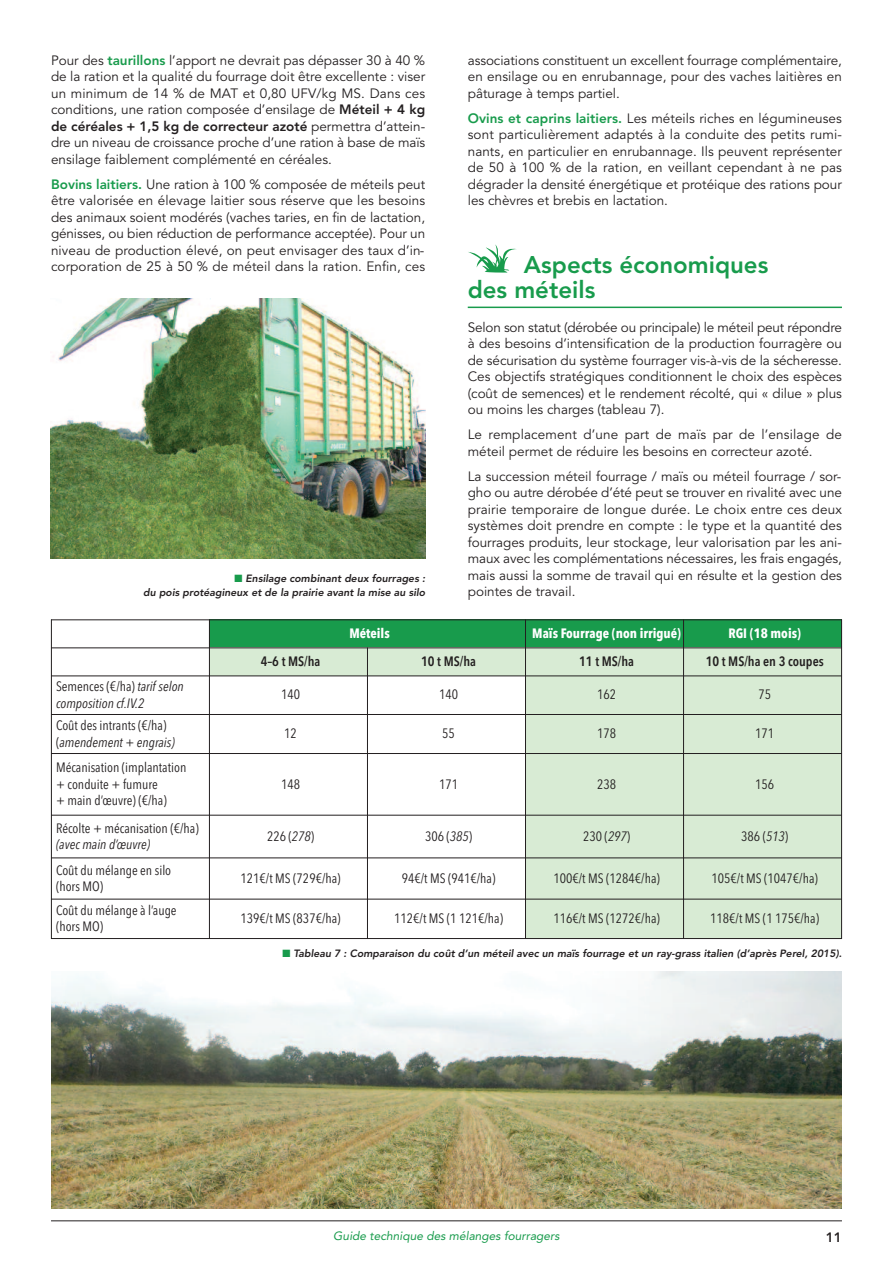
<style>
.page{position:relative;width:893px;height:1263px;background:#fff}
.page>*{position:absolute;margin:0;border:0;box-sizing:border-box;transform-origin:0 0}
.t1{font:800 24px/25.5px "Avenir";color:#189b4c}
.t2{font:13.5px/16.5px "Avenir";color:#231f20;text-align:justify}
.t3{font:13.5px/16.5px "Avenir Next Condensed";color:#231f20}
.t4{font:italic 13.5px/16.5px "Avenir Next Condensed";color:#231f20}
.t5{font:700 13.5px "Avenir Next Condensed";color:#fff}
.t6{font:600 13.5px "Avenir Next Condensed";color:#231f20}
.t7{font:800 13.5px "Avenir";color:#231f20}
.t8{font:italic 12px "Avenir";color:#189b4c}
.t9{font:italic 800 10.5px/13.5px "Avenir";color:#231f20;text-align:right}
.s1{font-weight:800;color:#189b4c}
.s2{font-weight:800}
.s3{color:#189b4c}
.s4{font-style:normal}
.s5{font-style:italic}
</style>
<div class="page">
<hr style="left:468px;top:307px;width:374px;height:1px;background:#189b4c">
<svg style="left:468px;top:244px;width:49px;height:29px"></svg>
<hr style="left:51px;top:1220px;width:791px;height:1px;background:#231f20">
<img style="left:50px;top:298px;width:375px;height:261px">
<div style="left:209px;top:619px;width:316px;height:29px;background:#189b4c"></div>
<div style="left:525px;top:619px;width:158px;height:29px;background:#189b4c"></div>
<div style="left:683px;top:619px;width:159px;height:29px;background:#189b4c"></div>
<div style="left:209px;top:648px;width:158px;height:28px;background:#d8ebd4"></div>
<div style="left:367px;top:648px;width:158px;height:28px;background:#d8ebd4"></div>
<div style="left:525px;top:648px;width:158px;height:28px;background:#d8ebd4"></div>
<div style="left:683px;top:648px;width:159px;height:28px;background:#d8ebd4"></div>
<div style="left:525px;top:676px;width:158px;height:38px;background:#d8ebd4"></div>
<div style="left:683px;top:676px;width:159px;height:38px;background:#d8ebd4"></div>
<div style="left:525px;top:714px;width:158px;height:39px;background:#d8ebd4"></div>
<div style="left:683px;top:714px;width:159px;height:39px;background:#d8ebd4"></div>
<div style="left:525px;top:753px;width:158px;height:62px;background:#d8ebd4"></div>
<div style="left:683px;top:753px;width:159px;height:62px;background:#d8ebd4"></div>
<div style="left:525px;top:815px;width:158px;height:43px;background:#d8ebd4"></div>
<div style="left:683px;top:815px;width:159px;height:43px;background:#d8ebd4"></div>
<div style="left:525px;top:858px;width:158px;height:41px;background:#d8ebd4"></div>
<div style="left:683px;top:858px;width:159px;height:41px;background:#d8ebd4"></div>
<div style="left:525px;top:899px;width:158px;height:40px;background:#d8ebd4"></div>
<div style="left:683px;top:899px;width:159px;height:40px;background:#d8ebd4"></div>
<hr style="left:51px;top:619px;width:1px;height:320px;background:#231f20">
<hr style="left:209px;top:619px;width:1px;height:320px;background:#231f20">
<hr style="left:367px;top:647px;width:1px;height:292px;background:#231f20">
<hr style="left:525px;top:619px;width:1px;height:320px;background:#231f20">
<hr style="left:683px;top:619px;width:1px;height:320px;background:#231f20">
<hr style="left:841px;top:619px;width:1px;height:320px;background:#231f20">
<hr style="left:51px;top:619px;width:791px;height:1px;background:#231f20">
<hr style="left:51px;top:647px;width:791px;height:1px;background:#231f20">
<hr style="left:51px;top:675px;width:791px;height:1px;background:#231f20">
<hr style="left:51px;top:714px;width:791px;height:1px;background:#231f20">
<hr style="left:51px;top:753px;width:791px;height:1px;background:#231f20">
<hr style="left:51px;top:815px;width:791px;height:1px;background:#231f20">
<hr style="left:51px;top:857px;width:791px;height:1px;background:#231f20">
<hr style="left:51px;top:899px;width:791px;height:1px;background:#231f20">
<hr style="left:51px;top:938px;width:791px;height:1px;background:#231f20">
<img style="left:51px;top:972px;width:791px;height:237px">
<p class="t2" style="left:468px;top:52px;width:376px">associations constituent un excellent fourrage complémentaire, en ensilage ou en enrubannage, pour des vaches laitières en pâturage à temps partiel.</p>
<p class="t2" style="left:468px;top:110px;width:376px"><span class="s1">Ovins et caprins laitiers.</span> Les méteils riches en légumineuses sont particulièrement adaptés à la conduite des petits rumi&shy;nants, en particulier en enrubannage. Ils peuvent représenter de 50 à 100 % de la ration, en veillant cependant à ne pas dégrader la densité énergétique et protéique des rations pour les chèvres et brebis en lactation.</p>
<p class="t2" style="left:51px;top:52px;width:376px">Pour des <span class="s1">taurillons</span> l’apport ne devrait pas dépasser 30 à 40 % de la ration et la qualité du fourrage doit être excellente : viser un minimum de 14 % de MAT et 0,80 UFV/kg MS. Dans ces conditions, une ration composée d’ensilage de <span class="s2">Méteil + 4 kg de céréales + 1,5 kg de correcteur azoté</span> permettra d’attein&shy;dre un niveau de croissance proche d’une ration à base de maïs ensilage faiblement complémenté en céréales.</p>
<p class="t2" style="left:51px;top:176px;width:376px"><span class="s1">Bovins laitiers.</span> Une ration à 100 % composée de méteils peut être valorisée en élevage laitier sous réserve que les besoins des animaux soient modérés (vaches taries, en fin de lactation, génisses, ou bien réduction de performance acceptée). Pour un niveau de production élevé, on peut envisager des taux d’in&shy;corporation de 25 à 50 % de méteil dans la ration. Enfin, ces</p>
<h1 class="t1" style="left:468px;top:251px;width:302px;text-indent:56px">Aspects économiques des méteils</h1>
<p class="t2" style="left:468px;top:319px;width:376px">Selon son statut (dérobée ou principale) le méteil peut répondre à des besoins d’intensification de la production fourragère ou de sécurisation du système fourrager vis-à-vis de la sécheresse.<br>Ces objectifs stratégiques conditionnent le choix des espèces (coût de semences) et le rendement récolté, qui « dilue » plus ou moins les charges (tableau 7).</p>
<p class="t2" style="left:468px;top:426px;width:376px">Le remplacement d’une part de maïs par de l’ensilage de méteil permet de réduire les besoins en correcteur azoté.</p>
<p class="t2" style="left:468px;top:468px;width:376px">La succession méteil fourrage / maïs ou méteil fourrage / sor&shy;gho ou autre dérobée d’été peut se trouver en rivalité avec une prairie temporaire de longue durée. Le choix entre ces deux systèmes doit prendre en compte : le type et la quantité des fourrages produits, leur stockage, leur valorisation par les ani&shy;maux avec les complémentations nécessaires, les frais engagés, mais aussi la somme de travail qui en résulte et la gestion des pointes de travail.</p>
<p class="t9" style="left:143px;top:572px;width:283px"><span class="s3">■</span> Ensilage combinant deux fourrages :<br>du pois protéagineux et de la prairie avant la mise au silo</p>
<p class="t5" style="left:349px;top:625px;width:42px">Méteils</p>
<p class="t5" style="left:532px;top:625px;width:150px">Maïs Fourrage (non irrigué)</p>
<p class="t5" style="left:728px;top:625px;width:74px">RGI (18 mois)</p>
<p class="t6" style="left:261px;top:650px;width:61px">4–6 t MS/ha</p>
<p class="t6" style="left:421px;top:650px;width:56px">10 t MS/ha</p>
<p class="t6" style="left:579px;top:650px;width:56px">11 t MS/ha</p>
<p class="t6" style="left:706px;top:650px;width:120px">10 t MS/ha en 3 coupes</p>
<p class="t4" style="left:56px;top:678px;width:129px"><span class="s4">Semences (€/ha)</span> tarif selon composition cf.IV.2</p>
<p class="t3" style="left:281px;top:686px;width:21px">140</p>
<p class="t3" style="left:439px;top:686px;width:21px">140</p>
<p class="t3" style="left:597px;top:686px;width:21px">162</p>
<p class="t3" style="left:758px;top:686px;width:14px">75</p>
<p class="t3" style="left:56px;top:716px;width:120px">Coût des intrants (€/ha) (<span class="s5">amendement + engrais)</span></p>
<p class="t3" style="left:284px;top:725px;width:14px">12</p>
<p class="t3" style="left:442px;top:725px;width:14px">55</p>
<p class="t3" style="left:597px;top:725px;width:21px">178</p>
<p class="t3" style="left:755px;top:725px;width:21px">171</p>
<p class="t3" style="left:56px;top:758px;width:132px">Mécanisation (implantation + conduite + fumure<br>+ main d’œuvre) (€/ha)</p>
<p class="t3" style="left:281px;top:775px;width:21px">148</p>
<p class="t3" style="left:439px;top:775px;width:21px">171</p>
<p class="t3" style="left:597px;top:775px;width:21px">238</p>
<p class="t3" style="left:755px;top:775px;width:21px">156</p>
<p class="t3" style="left:56px;top:819px;width:144px">Récolte + mécanisation (€/ha)</p>
<p class="t4" style="left:56px;top:836px;width:95px">(avec main d’œuvre)</p>
<p class="t3" style="left:267px;top:827px;width:49px">226 (<span class="s5">278</span>)</p>
<p class="t3" style="left:425px;top:827px;width:49px">306 (<span class="s5">385</span>)</p>
<p class="t3" style="left:583px;top:827px;width:49px">230 (<span class="s5">297</span>)</p>
<p class="t3" style="left:741px;top:827px;width:49px">386 (<span class="s5">513</span>)</p>
<p class="t3" style="left:56px;top:861px;width:117px">Coût du mélange en silo (hors MO)</p>
<p class="t3" style="left:241px;top:869px;width:101px">121€/t MS (729€/ha)</p>
<p class="t3" style="left:402px;top:869px;width:95px">94€/t MS (941€/ha)</p>
<p class="t3" style="left:553px;top:869px;width:108px">100€/t MS (1284€/ha)</p>
<p class="t3" style="left:711px;top:869px;width:108px">105€/t MS (1047€/ha)</p>
<p class="t3" style="left:56px;top:901px;width:122px">Coût du mélange à l’auge (hors MO)</p>
<p class="t3" style="left:241px;top:909px;width:101px">139€/t MS (837€/ha)</p>
<p class="t3" style="left:394px;top:909px;width:110px">112€/t MS (1 121€/ha)</p>
<p class="t3" style="left:553px;top:909px;width:108px">116€/t MS (1272€/ha)</p>
<p class="t3" style="left:710px;top:909px;width:110px">118€/t MS (1 175€/ha)</p>
<p class="t9" style="left:282px;top:946px;width:561px"><span class="s3">■</span> Tableau 7 : Comparaison du coût d’un méteil avec un maïs fourrage et un ray-grass italien (d’après Perel, 2015).</p>
<p class="t8" style="left:333px;top:1229px;width:228px">Guide technique des mélanges fourragers</p>
<p class="t7" style="left:826px;top:1227px;width:17px">11</p>
</div>
